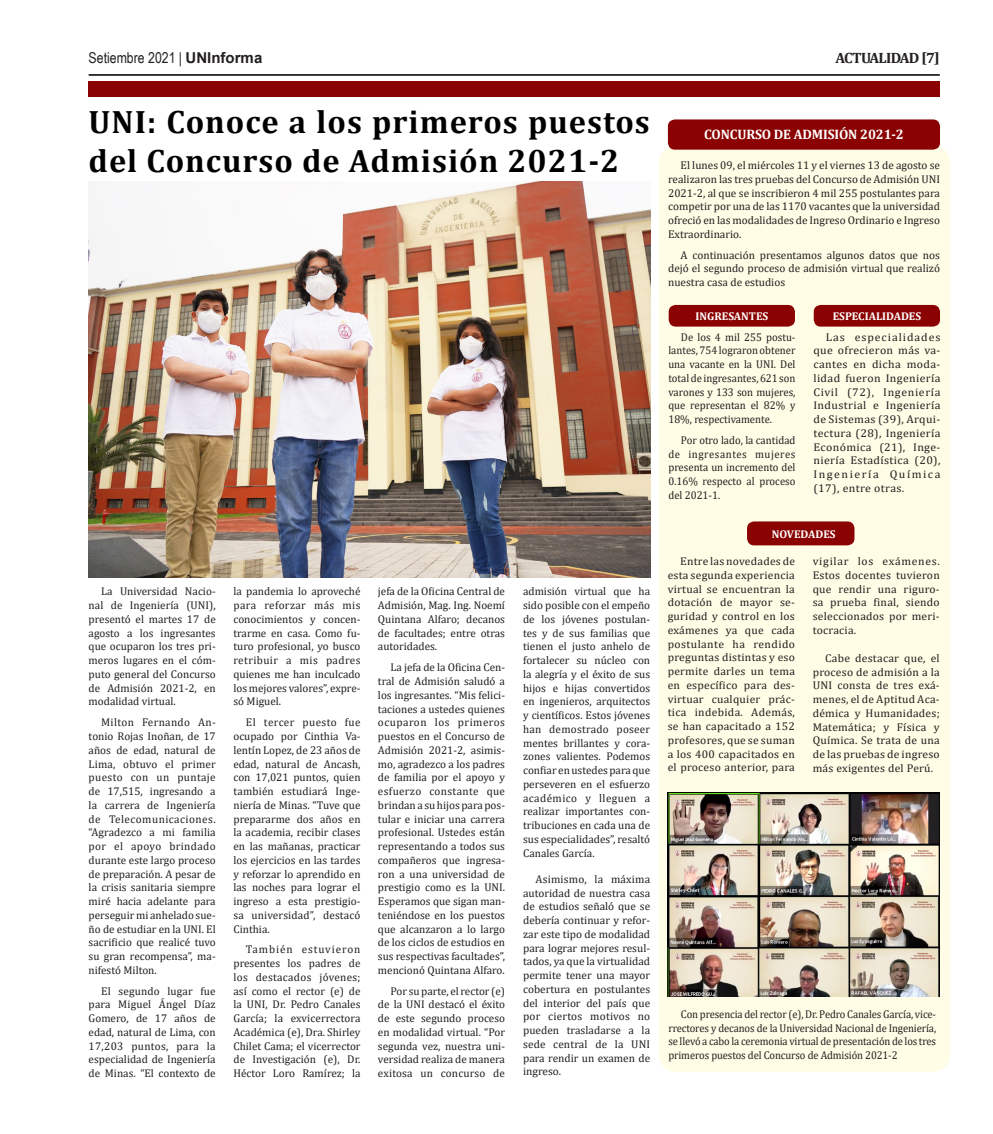
<style>
.page{position:relative;width:993px;height:1134px;background:#fff}
.page>*{position:absolute;margin:0;border:0;box-sizing:border-box;transform-origin:0 0}
.Central_articulos{font:700 32.5px/39px "Cambria";letter-spacing:.03em;color:#000}
.Lugar_y_Fecha{font:15px "Arial Narrow";color:#231f20}
.Secciones{font:700 15px "Cambria";letter-spacing:-.05em;color:#231f20}
.Central_articulos-2{font:700 13.75px "Cambria";letter-spacing:-.01em;color:#fff}
.Central_articulos-3{font:11.25px/13.8px "Cambria";color:#231f20;text-align:justify}
.Central_articulos-4{font:11.25px/13.8px "Cambria";color:#231f20;text-align:justify;scale:.95 1}
.Central_articulos-5{font:11.25px/13.8px "Cambria";color:#231f20;text-align:justify;scale:1.05 1}
.Central_articulos-6{font:11.25px/13.8px "Cambria";color:#231f20;text-align:justify;scale:.94 1}
.Central_articulos-7{font:700 11.25px "Cambria";color:#fff}
.s1{font-family:"Arial";font-weight:700}
</style>
<div class="page">
<div style="left:658px;top:146px;width:292px;height:926px;background:#fffde6;border-radius:18px"></div>
<div style="left:667px;top:119px;width:272px;height:31px;background:#8b0202;border-radius:7px"></div>
<div style="left:746px;top:521px;width:108px;height:24px;background:#8b0202;border-radius:7px"></div>
<div style="left:813px;top:305px;width:126px;height:22px;background:#8b0202;border-radius:7px"></div>
<div style="left:668px;top:305px;width:126px;height:22px;background:#8b0202;border-radius:7px"></div>
<img style="left:89px;top:182px;width:561px;height:395px">
<img style="left:667px;top:793px;width:272px;height:204px">
<div style="left:89px;top:82px;width:850px;height:15px;background:#8b0202"></div>
<hr style="left:89px;top:74px;width:850px;height:2px;background:#231f20">
<p class="Lugar_y_Fecha" style="left:89px;top:46px;width:175px">Setiembre 2021 | <span class="s1">UNInforma</span></p>
<p class="Secciones" style="left:835px;top:47px;width:106px">ACTUALIDAD [7]</p>
<p class="Central_articulos" style="left:89px;top:102px;width:562px">UNI: Conoce a los primeros puestos del Concurso de Admisión 2021-2</p>
<p class="Central_articulos-3" style="left:89px;top:585px;width:129px;text-indent:12px">La Universidad Nacio&shy;nal de Ingeniería (UNI), presentó el martes 17 de agosto a los ingresantes que ocuparon los tres pri&shy;meros lugares en el cóm&shy;puto general del Concurso de Admisión 2021-2, en modalidad virtual.</p>
<p class="Central_articulos-3" style="left:89px;top:715px;width:128px;text-indent:12px">Milton Fernando An&shy;tonio Rojas Inoñan, de 17 años de edad, natural de Lima, obtuvo el primer puesto con un puntaje de 17,515, ingresando a la carrera de Ingeniería de Telecomunicaciones. “Agradezco a mi familia por el apoyo brindado durante este largo proceso de preparación. A pesar de la crisis sanitaria siempre miré hacia adelante para perseguir mi anhelado sue&shy;ño de estudiar en la UNI. El sacrificio que realicé tuvo su gran recompensa”, ma&shy;nifestó Milton.</p>
<p class="Central_articulos-3" style="left:89px;top:984px;width:128px;text-indent:12px">El segundo lugar fue para Miguel Ángel Díaz Gomero, de 17 años de edad, natural de Lima, con 17,203 puntos, para la especialidad de Ingeniería de Minas. “El contexto de</p>
<p class="Central_articulos-3" style="left:233px;top:585px;width:128px">la pandemia lo aproveché para reforzar más mis conocimientos y concen&shy;trarme en casa. Como fu&shy;turo profesional, yo busco retribuir a mis padres quienes me han inculcado los mejores valores”, expre&shy;só Miguel.</p>
<p class="Central_articulos-3" style="left:233px;top:715px;width:129px;text-indent:12px">El tercer puesto fue ocupado por Cinthia Va&shy;lentín Lopez, de 23 años de edad, natural de Ancash, con 17,021 puntos, quien también estudiará Inge&shy;niería de Minas. “Tuve que prepararme dos años en la academia, recibir clases en las mañanas, practicar los ejercicios en las tardes y reforzar lo aprendido en las noches para lograr el ingreso a esta prestigio&shy;sa universidad”, destacó Cinthia.</p>
<p class="Central_articulos-3" style="left:233px;top:943px;width:128px;text-indent:12px">También estuvieron presentes los padres de los destacados jóvenes; así como el rector (e) de la UNI, Dr. Pedro Canales García; la exvicerrectora Académica (e), Dra. Shirley Chilet Cama; el vicerrector de Investigación (e), Dr.<br>Héctor Loro Ramírez; la</p>
<p class="Central_articulos-3" style="left:378px;top:585px;width:128px">jefa de la Oficina Central de Admisión, Mag. Ing. Noemí Quintana Alfaro; decanos de facultades; entre otras autoridades.</p>
<p class="Central_articulos-3" style="left:378px;top:660px;width:129px;text-indent:12px">La jefa de la Oficina Cen&shy;tral de Admisión saludó a los ingresantes. “Mis felici&shy;taciones a ustedes quienes ocuparon los primeros puestos en el Concurso de Admisión 2021-2, asimis&shy;mo, agradezco a los padres de familia por el apoyo y esfuerzo constante que brindan a su hijos para pos&shy;tular e iniciar una carrera profesional. Ustedes están representando a todos sus compañeros que ingresa&shy;ron a una universidad de prestigio como es la UNI.<br>Esperamos que sigan man&shy;teniéndose en los puestos que alcanzaron a lo largo de los ciclos de estudios en sus respectivas facultades”, mencionó Quintana Alfaro.</p>
<p class="Central_articulos-3" style="left:378px;top:984px;width:129px;text-indent:12px">Por su parte, el rector (e) de la UNI destacó el éxito de este segundo proceso en modalidad virtual. “Por segunda vez, nuestra uni&shy;versidad realiza de manera exitosa un concurso de</p>
<p class="Central_articulos-3" style="left:523px;top:585px;width:129px">admisión virtual que ha sido posible con el empeño de los jóvenes postulan&shy;tes y de sus familias que tienen el justo anhelo de fortalecer su núcleo con la alegría y el éxito de sus hijos e hijas convertidos en ingenieros, arquitectos y científicos. Estos jóvenes han demostrado poseer mentes brillantes y cora&shy;zones valientes. Podemos confiar en ustedes para que perseveren en el esfuerzo académico y lleguen a realizar importantes con&shy;tribuciones en cada una de sus especialidades”, resaltó Canales García.</p>
<p class="Central_articulos-3" style="left:523px;top:872px;width:128px;text-indent:12px">Asimismo, la máxima autoridad de nuestra casa de estudios señaló que se debería continuar y refor&shy;zar este tipo de modalidad para lograr mejores resul&shy;tados, ya que la virtualidad permite tener una mayor cobertura en postulantes del interior del país que por ciertos motivos no pueden trasladarse a la sede central de la UNI para rendir un examen de ingreso.</p>
<p class="Central_articulos-2" style="left:704px;top:125px;width:201px">CONCURSO DE ADMISIÓN 2021-2</p>
<p class="Central_articulos-3" style="left:668px;top:158px;width:273px;text-indent:12px">El lunes 09, el miércoles 11 y el viernes 13 de agosto se realizaron las tres pruebas del Concurso de Admisión UNI 2021-2, al que se inscribieron 4 mil 255 postulantes para competir por una de las 1170 vacantes que la universidad ofreció en las modalidades de Ingreso Ordinario e Ingreso Extraordinario.</p>
<p class="Central_articulos-3" style="left:668px;top:248px;width:273px;text-indent:12px">A continuación presentamos algunos datos que nos dejó el segundo proceso de admisión virtual que realizó nuestra casa de estudios</p>
<p class="Central_articulos-7" style="left:832px;top:308px;width:90px">ESPECIALIDADES</p>
<p class="Central_articulos-5" style="left:813px;top:330px;width:122px;text-indent:12px">Las especialidades que ofrecieron más va&shy;cantes en dicha moda&shy;lidad fueron Ingeniería Civil (72), Ingeniería Industrial e Ingeniería de Sistemas (39), Arqui&shy;tectura (28), Ingeniería Económica (21), Inge&shy;niería Estadística (20), Ingeniería Química (17), entre otras.</p>
<p class="Central_articulos-7" style="left:695px;top:308px;width:74px">INGRESANTES</p>
<p class="Central_articulos-4" style="left:668px;top:330px;width:135px;text-indent:12px">De los 4 mil 255 postu&shy;lantes, 754 lograron obtener una vacante en la UNI. Del total de ingresantes, 621 son varones y 133 son mujeres, que representan el 82% y 18%, respectivamente.</p>
<p class="Central_articulos-4" style="left:668px;top:433px;width:135px;text-indent:12px">Por otro lado, la cantidad de ingresantes mujeres presenta un incremento del 0.16% respecto al proceso del 2021-1.</p>
<p class="Central_articulos-7" style="left:771px;top:526px;width:65px">NOVEDADES</p>
<p class="Central_articulos-3" style="left:667px;top:554px;width:129px;text-indent:12px">Entre las novedades de esta segunda experiencia virtual se encuentran la dotación de mayor se&shy;guridad y control en los exámenes ya que cada postulante ha rendido preguntas distintas y eso permite darles un tema en específico para des&shy;virtuar cualquier prác&shy;tica indebida. Además, se han capacitado a 152 profesores, que se suman a los 400 capacitados en el proceso anterior, para</p>
<p class="Central_articulos-3" style="left:812px;top:554px;width:128px">vigilar los exámenes.<br>Estos docentes tuvieron que rendir una riguro&shy;sa prueba final, siendo seleccionados por meri&shy;tocracia.</p>
<p class="Central_articulos-3" style="left:812px;top:651px;width:128px;text-indent:12px">Cabe destacar que, el proceso de admisión a la UNI consta de tres exá&shy;menes, el de Aptitud Aca&shy;démica y Humanidades; Matemática; y Física y Química. Se trata de una de las pruebas de ingreso más exigentes del Perú.</p>
<p class="Central_articulos-6" style="left:668px;top:1007px;width:286px;text-indent:12px">Con presencia del rector (e), Dr. Pedro Canales García, vice&shy;rrectores y decanos de la Universidad Nacional de Ingeniería, se llevó a cabo la ceremonia virtual de presentación de los tres primeros puestos del Concurso de Admisión 2021-2</p>
</div>
